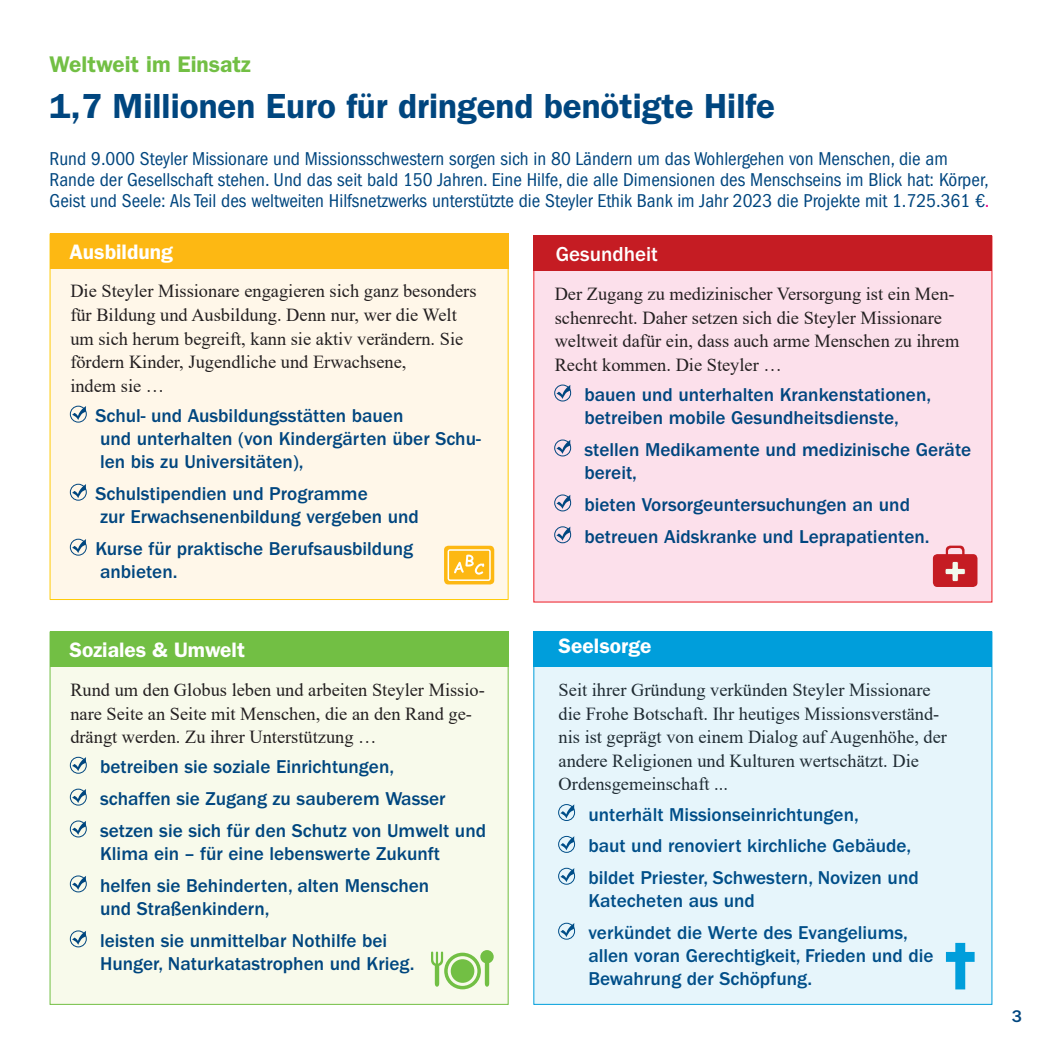
<style>
.page{position:relative;width:1042px;height:1042px;background:#fff}
.page>*{position:absolute;margin:0;border:0;box-sizing:border-box;transform-origin:0 0}
.t1{font:600 35px "ITC Franklin Gothic Std";color:#00467f}
.t2{font:600 22.75px "ITC Franklin Gothic Std";color:#72bf44}
.t3{font:600 21px "ITC Franklin Gothic Std";color:#fff}
.t4{font:500 21px "ITC Franklin Gothic Std";color:#fff}
.t5{font:500 19.25px/31.8px "ITC Franklin Gothic Std";color:#00467f}
.t6{font:condensed 19.25px/21px "ITC Franklin Gothic Std";color:#00467f}
.t7{font:18.38px/23.6px "Times New Roman";color:#231f20}
.t8{font:500 17.5px "ITC Franklin Gothic Std";color:#00467f}
.s1{color:#ec008c}
</style>
<div class="page">
<div style="left:50px;top:233px;width:458px;height:367px;background:#fff7e9;border:1px solid #ffcb06"></div>
<div style="left:70px;top:406px;width:17px;height:16px;border:1px solid #00467f;border-radius:50%"></div>
<svg style="left:72px;top:406px;width:14px;height:14px"></svg>
<div style="left:70px;top:484px;width:17px;height:16px;border:1px solid #00467f;border-radius:50%"></div>
<svg style="left:72px;top:484px;width:14px;height:14px"></svg>
<div style="left:70px;top:539px;width:17px;height:16px;border:1px solid #00467f;border-radius:50%"></div>
<svg style="left:72px;top:539px;width:14px;height:14px"></svg>
<div style="left:50px;top:233px;width:458px;height:36px;background:#fdb813"></div>
<div style="left:444px;top:546px;width:50px;height:38px;background:#fdb813;border-radius:4px"></div>
<svg style="left:447px;top:549px;width:44px;height:32px"></svg>
<div style="left:533px;top:631px;width:459px;height:374px;background:#e6f5fb;border:1px solid #009edb"></div>
<div style="left:533px;top:631px;width:459px;height:36px;background:#009edb"></div>
<svg style="left:946px;top:943px;width:28px;height:46px"></svg>
<div style="left:50px;top:632px;width:458px;height:372px;background:#f8faeb"></div>
<div style="left:70px;top:757px;width:17px;height:16px;border:1px solid #00467f;border-radius:50%"></div>
<svg style="left:72px;top:757px;width:14px;height:14px"></svg>
<div style="left:70px;top:875px;width:17px;height:17px;border:1px solid #00467f;border-radius:50%"></div>
<svg style="left:72px;top:876px;width:14px;height:14px"></svg>
<div style="left:70px;top:930px;width:17px;height:17px;border:1px solid #00467f;border-radius:50%"></div>
<svg style="left:72px;top:931px;width:14px;height:14px"></svg>
<div style="left:70px;top:789px;width:17px;height:16px;border:1px solid #00467f;border-radius:50%"></div>
<svg style="left:72px;top:789px;width:14px;height:14px"></svg>
<div style="left:70px;top:821px;width:17px;height:16px;border:1px solid #00467f;border-radius:50%"></div>
<svg style="left:72px;top:821px;width:14px;height:14px"></svg>
<div style="left:50px;top:631px;width:458px;height:36px;background:#72bf44"></div>
<svg style="left:431px;top:950px;width:63px;height:39px"></svg>
<div style="left:451px;top:959px;width:23px;height:24px;background:#72bf44;border-radius:50%"></div>
<div style="left:533px;top:236px;width:459px;height:366px;background:#fce0eb"></div>
<div style="left:533px;top:236px;width:459px;height:35px;background:#c51c23"></div>
<svg style="left:933px;top:545px;width:44px;height:42px"></svg>
<div style="left:554px;top:385px;width:17px;height:16px;border:1px solid #00467f;border-radius:50%"></div>
<svg style="left:556px;top:385px;width:15px;height:14px"></svg>
<div style="left:554px;top:440px;width:17px;height:16px;border:1px solid #00467f;border-radius:50%"></div>
<svg style="left:556px;top:440px;width:15px;height:14px"></svg>
<div style="left:554px;top:495px;width:17px;height:16px;border:1px solid #00467f;border-radius:50%"></div>
<svg style="left:556px;top:495px;width:15px;height:14px"></svg>
<div style="left:554px;top:526px;width:17px;height:17px;border:1px solid #00467f;border-radius:50%"></div>
<svg style="left:556px;top:527px;width:15px;height:14px"></svg>
<p class="t2" style="left:50px;top:56px;width:203px">Weltweit im Einsatz</p>
<h1 class="t1" style="left:50px;top:93px;width:727px">1,7 Millionen Euro für dringend benötigte Hilfe</h1>
<p class="t6" style="left:50px;top:151px;width:941px">Rund 9.000 Steyler Missionare und Missionsschwestern sorgen sich in 80 Ländern um das Wohlergehen von Menschen, die am<br>Rande der Gesellschaft stehen. Und das seit bald 150 Jahren. Eine Hilfe, die alle Dimensionen des Menschseins im Blick hat: Körper,<br>Geist und Seele: Als Teil des weltweiten Hilfsnetzwerks unterstützte die Steyler Ethik Bank im Jahr 2023 die Projekte mit 1.725.361 €<span class="s1">.</span></p>
<p class="t4" style="left:556px;top:246px;width:104px">Gesundheit</p>
<p class="t7" style="left:555px;top:284px;width:406px">Der Zugang zu medizinischer Versorgung ist ein Men&shy;schenrecht. Daher setzen sich die Steyler Missionare weltweit dafür ein, dass auch arme Menschen zu ihrem Recht kommen. Die Steyler …</p>
<p class="t5" style="left:584px;top:386px;width:348px;line-height:23.1px">bauen und unterhalten Krankenstationen, betreiben mobile Gesundheitsdienste,</p>
<p class="t5" style="left:584px;top:441px;width:388px;line-height:23.1px">stellen Medikamente und medizinische Geräte bereit,</p>
<p class="t5" style="left:584px;top:491px;width:347px">bieten Vorsorgeuntersuchungen an und betreuen Aidskranke und Leprapatienten.</p>
<p class="t3" style="left:69px;top:244px;width:105px">Ausbildung</p>
<p class="t7" style="left:70px;top:281px;width:408px">Die Steyler Missionare engagieren sich ganz besonders für Bildung und Ausbildung. Denn nur, wer die Welt um sich herum begreift, kann sie aktiv verändern. Sie fördern Kinder, Jugendliche und Erwachsene,<br>indem sie …</p>
<p class="t5" style="left:95px;top:407px;width:387px;line-height:23.1px">Schul- und Ausbildungsstätten bauen<br>und unterhalten (von Kindergärten über Schu&shy;len bis zu Universitäten),</p>
<p class="t5" style="left:95px;top:485px;width:325px;line-height:23.1px">Schulstipendien und Programme<br>zur Erwachsenenbildung vergeben und</p>
<p class="t5" style="left:95px;top:540px;width:319px;line-height:23.1px">Kurse für praktische Berufsausbildung anbieten.</p>
<p class="t3" style="left:69px;top:643px;width:177px">Soziales &amp; Umwelt</p>
<p class="t7" style="left:70px;top:680px;width:416px">Rund um den Globus leben und arbeiten Steyler Missio&shy;nare Seite an Seite mit Menschen, die an den Rand ge&shy;drängt werden. Zu ihrer Unterstützung …</p>
<p class="t5" style="left:100px;top:754px;width:387px">betreiben sie soziale Einrichtungen,<br>schaffen sie Zugang zu sauberem Wasser setzen sie sich für den Schutz von Umwelt und</p>
<p class="t5" style="left:100px;top:840px;width:341px">Klima ein – für eine lebenswerte Zukunft helfen sie Behinderten, alten Menschen</p>
<p class="t5" style="left:100px;top:895px;width:289px">und Straßenkindern,<br>leisten sie unmittelbar Nothilfe bei</p>
<p class="t5" style="left:100px;top:950px;width:316px">Hunger, Naturkatastrophen und Krieg.</p>
<p class="t3" style="left:558px;top:639px;width:94px">Seelsorge</p>
<p class="t7" style="left:558px;top:680px;width:390px">Seit ihrer Gründung verkünden Steyler Missionare die Frohe Botschaft. Ihr heutiges Missionsverständ&shy;nis ist geprägt von einem Dialog auf Augenhöhe, der andere Religionen und Kulturen wertschätzt. Die Ordensgemeinschaft ...</p>
<p class="t5" style="left:588px;top:801px;width:332px">unterhält Missionseinrichtungen,<br>baut und renoviert kirchliche Gebäude, bildet Priester, Schwestern, Novizen und</p>
<p class="t5" style="left:588px;top:888px;width:321px">Katecheten aus und<br>verkündet die Werte des Evangeliums,</p>
<p class="t5" style="left:588px;top:947px;width:347px;line-height:23.1px">allen voran Gerechtigkeit, Frieden und die<br>Bewahrung der Schöpfung.</p>
<p class="t8" style="left:1012px;top:1010px;width:12px">3</p>
</div>
